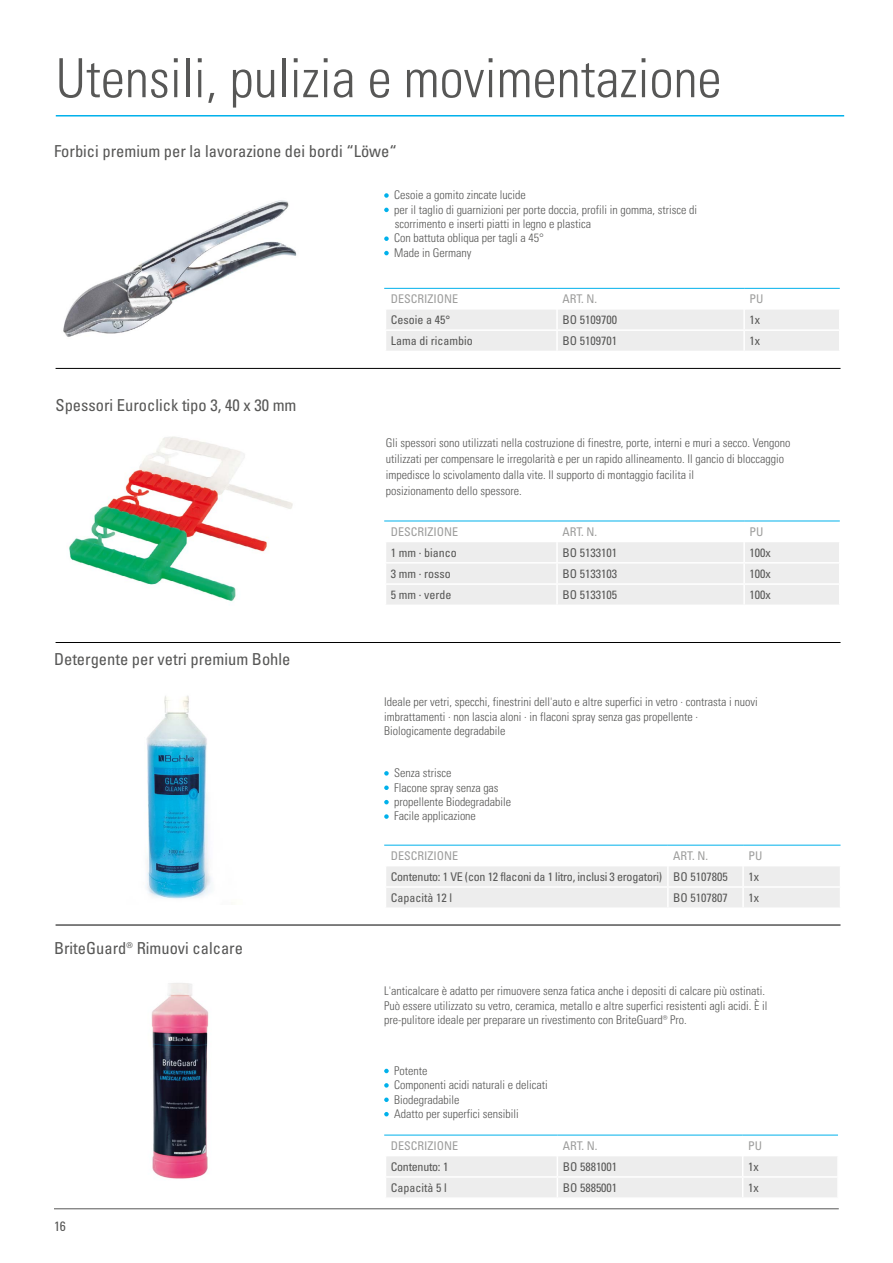
<style>
.page{position:relative;width:893px;height:1263px;background:#fff}
.page>*{position:absolute;margin:0;border:0;box-sizing:border-box;transform-origin:0 0}
.t1{font:54px "Univers LTCYR 47 Light Cond";color:#575756}
.t2{font:condensed 16.5px "Univers LTCYR 57";color:#575756}
.t3{font:condensed 13.5px "Univers LTCYR 57";color:#575756}
.t4{font:12px/14.4px "Univers LTCYR 47 Light Cond";color:#575756}
.t5{font:condensed 12px "Univers LTCYR 57";color:#575756}
.t6{font:condensed 12px "Univers LTCYR 57";color:#9d9d9c}
.t7{font:condensed 12px "Univers LTCYR 57";letter-spacing:-.02em;color:#575756}
</style>
<div class="page">
<hr style="left:54px;top:1208px;width:785px;height:1px;background:#575756">
<hr style="left:56px;top:115px;width:788px;height:2px;background:#00b1eb">
<hr style="left:56px;top:368px;width:784px;height:1px;background:#000">
<hr style="left:56px;top:642px;width:784px;height:1px;background:#000">
<hr style="left:56px;top:925px;width:784px;height:1px;background:#000">
<img style="left:63px;top:200px;width:234px;height:137px">
<img style="left:145px;top:695px;width:66px;height:204px">
<img style="left:69px;top:436px;width:224px;height:166px">
<img style="left:151px;top:983px;width:58px;height:196px">
<svg style="left:384px;top:193px;width:5px;height:5px"></svg>
<svg style="left:384px;top:208px;width:5px;height:4px"></svg>
<svg style="left:384px;top:236px;width:5px;height:5px"></svg>
<svg style="left:384px;top:251px;width:5px;height:4px"></svg>
<svg style="left:384px;top:1069px;width:5px;height:4px"></svg>
<svg style="left:384px;top:1083px;width:5px;height:5px"></svg>
<svg style="left:384px;top:1097px;width:5px;height:5px"></svg>
<svg style="left:384px;top:1112px;width:5px;height:4px"></svg>
<svg style="left:384px;top:771px;width:5px;height:5px"></svg>
<svg style="left:384px;top:785px;width:5px;height:5px"></svg>
<svg style="left:384px;top:800px;width:5px;height:4px"></svg>
<svg style="left:384px;top:814px;width:5px;height:5px"></svg>
<hr style="left:384px;top:288px;width:173px;height:1px;background:#00b1eb">
<svg style="left:385px;top:288px;width:455px;height:63px"></svg>
<hr style="left:557px;top:329px;width:187px;height:2px;background:#fff">
<hr style="left:744px;top:329px;width:96px;height:2px;background:#fff">
<hr style="left:384px;top:521px;width:173px;height:1px;background:#00b1eb">
<svg style="left:385px;top:521px;width:455px;height:84px"></svg>
<hr style="left:557px;top:583px;width:187px;height:2px;background:#fff">
<hr style="left:744px;top:583px;width:96px;height:2px;background:#fff">
<hr style="left:384px;top:845px;width:284px;height:1px;background:#00b1eb">
<svg style="left:385px;top:845px;width:456px;height:62px"></svg>
<hr style="left:668px;top:886px;width:75px;height:2px;background:#fff">
<hr style="left:743px;top:886px;width:98px;height:2px;background:#fff">
<hr style="left:384px;top:1135px;width:173px;height:1px;background:#00b1eb">
<svg style="left:385px;top:1135px;width:453px;height:62px"></svg>
<hr style="left:557px;top:1176px;width:186px;height:2px;background:#fff">
<hr style="left:743px;top:1176px;width:96px;height:2px;background:#fff">
<h1 class="t1" style="left:56px;top:42px;width:667px">Utensili, pulizia e movimentazione</h1>
<h2 class="t2" style="left:54px;top:140px;width:344px">Forbici premium per la lavorazione dei bordi “Löwe“</h2>
<p class="t4" style="left:394px;top:187px;width:305px">Cesoie a gomito zincate lucide<br>per il taglio di guarnizioni per porte doccia, profili in gomma, strisce di scorrimento e inserti piatti in legno e plastica<br>Con battuta obliqua per tagli a 45°<br>Made in Germany</p>
<h2 class="t2" style="left:56px;top:395px;width:242px">Spessori Euroclick tipo 3, 40 x 30 mm</h2>
<h2 class="t2" style="left:54px;top:649px;width:238px">Detergente per vetri premium Bohle</h2>
<h2 class="t2" style="left:54px;top:938px;width:190px">BriteGuard® Rimuovi calcare</h2>
<p class="t3" style="left:54px;top:1218px;width:13px">16</p>
<p class="t6" style="left:391px;top:291px;width:69px">DESCRIZIONE</p>
<p class="t6" style="left:562px;top:291px;width:36px">ART. N.</p>
<p class="t6" style="left:749px;top:291px;width:16px">PU</p>
<p class="t5" style="left:391px;top:312px;width:61px">Cesoie a 45°</p>
<p class="t5" style="left:562px;top:312px;width:56px">BO 5109700</p>
<p class="t5" style="left:749px;top:312px;width:12px">1x</p>
<p class="t5" style="left:391px;top:333px;width:83px">Lama di ricambio</p>
<p class="t5" style="left:562px;top:333px;width:56px">BO 5109701</p>
<p class="t5" style="left:749px;top:333px;width:12px">1x</p>
<p class="t4" style="left:386px;top:435px;width:406px;line-height:15.8px">Gli spessori sono utilizzati nella costruzione di finestre, porte, interni e muri a secco. Vengono utilizzati per compensare le irregolarità e per un rapido allineamento. Il gancio di bloccaggio impedisce lo scivolamento dalla vite. Il supporto di montaggio facilita il<br>posizionamento dello spessore.</p>
<p class="t6" style="left:391px;top:524px;width:69px">DESCRIZIONE</p>
<p class="t6" style="left:562px;top:524px;width:36px">ART. N.</p>
<p class="t6" style="left:749px;top:524px;width:16px">PU</p>
<p class="t5" style="left:391px;top:545px;width:67px">1 mm · bianco</p>
<p class="t5" style="left:562px;top:545px;width:56px">BO 5133101</p>
<p class="t5" style="left:749px;top:545px;width:23px">100x</p>
<p class="t5" style="left:391px;top:566px;width:61px">3 mm · rosso</p>
<p class="t5" style="left:562px;top:566px;width:56px">BO 5133103</p>
<p class="t5" style="left:749px;top:566px;width:23px">100x</p>
<p class="t5" style="left:391px;top:587px;width:62px">5 mm · verde</p>
<p class="t5" style="left:562px;top:587px;width:56px">BO 5133105</p>
<p class="t5" style="left:749px;top:587px;width:23px">100x</p>
<p class="t4" style="left:384px;top:694px;width:375px">Ideale per vetri, specchi, finestrini dell'auto e altre superfici in vetro · contrasta i nuovi imbrattamenti · non lascia aloni · in flaconi spray senza gas propellente ·<br>Biologicamente degradabile</p>
<p class="t4" style="left:394px;top:765px;width:119px">Senza strisce<br>Flacone spray senza gas propellente Biodegradabile<br>Facile applicazione</p>
<p class="t6" style="left:391px;top:848px;width:69px">DESCRIZIONE</p>
<p class="t6" style="left:673px;top:848px;width:36px">ART. N.</p>
<p class="t6" style="left:748px;top:848px;width:16px">PU</p>
<p class="t7" style="left:391px;top:869px;width:338px">Contenuto: 1 VE (con 12 flaconi da 1 litro, inclusi 3 erogatori) BO 5107805</p>
<p class="t5" style="left:748px;top:869px;width:12px">1x</p>
<p class="t5" style="left:391px;top:890px;width:63px">Capacità 12 l</p>
<p class="t5" style="left:673px;top:890px;width:56px">BO 5107807</p>
<p class="t5" style="left:748px;top:890px;width:12px">1x</p>
<p class="t4" style="left:384px;top:983px;width:385px">L'anticalcare è adatto per rimuovere senza fatica anche i depositi di calcare più ostinati.<br>Può essere utilizzato su vetro, ceramica, metallo e altre superfici resistenti agli acidi. È il pre-pulitore ideale per preparare un rivestimento con BriteGuard® Pro.</p>
<p class="t4" style="left:394px;top:1063px;width:155px">Potente<br>Componenti acidi naturali e delicati<br>Biodegradabile<br>Adatto per superfici sensibili</p>
<p class="t6" style="left:391px;top:1138px;width:69px">DESCRIZIONE</p>
<p class="t6" style="left:563px;top:1138px;width:36px">ART. N.</p>
<p class="t6" style="left:748px;top:1138px;width:16px">PU</p>
<p class="t7" style="left:391px;top:1159px;width:59px">Contenuto: 1</p>
<p class="t5" style="left:563px;top:1159px;width:56px">BO 5881001</p>
<p class="t5" style="left:748px;top:1159px;width:12px">1x</p>
<p class="t5" style="left:391px;top:1180px;width:57px">Capacità 5 l</p>
<p class="t5" style="left:563px;top:1180px;width:56px">BO 5885001</p>
<p class="t5" style="left:748px;top:1180px;width:12px">1x</p>
</div>
